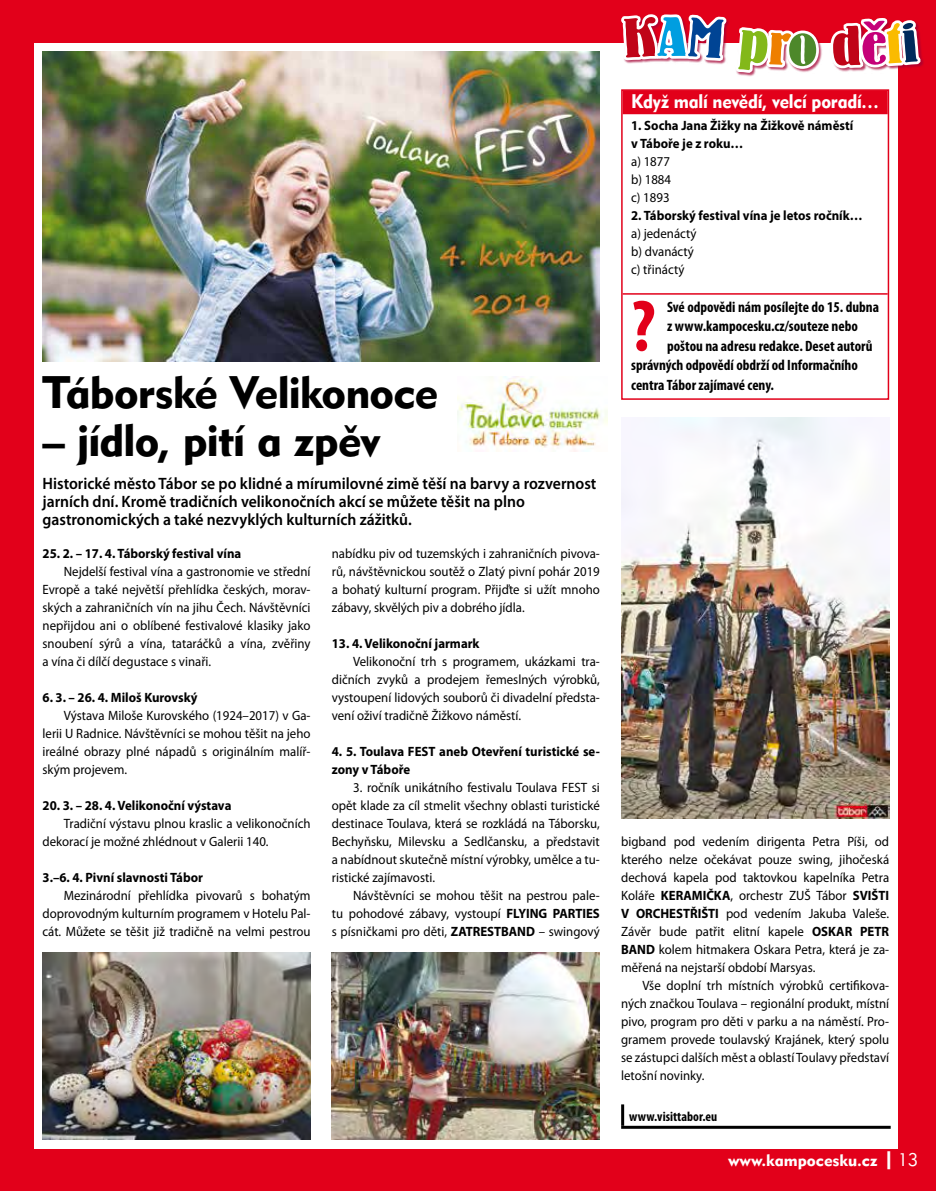
<style>
.page{position:relative;width:936px;height:1191px;background:#fff}
.page>*{position:absolute;margin:0;border:0;box-sizing:border-box;transform-origin:0 0}
.t1{font:700 condensed 72.9px "Myriad Pro";color:#e2001a}
.t2{font:54.75px "Bernhard Bold Condensed AT";color:#009ee0;scale:1.25 1}
.t3{font:45px "Geometric 415 AT Black A";letter-spacing:-.02em;color:#000}
.t4{font:19.5px "Geometric 415 AT Black A";letter-spacing:-.015em;color:#fff;scale:.92 1}
.t5{font:600 16.5px/18px "Myriad Pro";color:#000;scale:.95 1}
.t6{font:16.5px "Geometric 415 AT Black A";color:#fff}
.t7{font:700 condensed 15px "Myriad Pro";color:#000}
.t8{font:13.5px/18px "Myriad Pro";color:#000;text-align:justify;scale:.95 1}
.t9{font:700 13.5px/18px "Myriad Pro";color:#000;scale:.95 1}
.t10{font:700 condensed 13.5px "Myriad Pro";color:#000}
.s1{font-weight:700}
.s2{font-size:18px}
.s3{font-family:"Geometric 415 AT Lite A";font-size:18px}
</style>
<div class="page">
<div style="left:0;top:0;width:935px;height:1191px;background:#e2001a"></div>
<div style="left:34px;top:43px;width:863px;height:1105px;background:#fff"></div>
<hr style="left:621px;top:1104px;width:3px;height:21px;background:#000">
<hr style="left:621px;top:1125px;width:269px;height:3px;background:#000">
<div style="left:622px;top:90px;width:265px;height:24px;background:#e2001a"></div>
<hr style="left:622px;top:293px;width:265px;height:2px;background:#e2001a">
<div style="left:621px;top:89px;width:268px;height:311px;border:2px solid #e2001a"></div>
<img style="left:43px;top:51px;width:557px;height:311px">
<img style="left:621px;top:417px;width:268px;height:402px">
<img style="left:43px;top:952px;width:267px;height:188px">
<img style="left:332px;top:952px;width:268px;height:188px">
<img style="left:458px;top:376px;width:150px;height:75px">
<div style="left:621px;top:14px;width:303px;height:63px;background:#a40133;opacity:.75"></div>
<svg style="left:621px;top:14px;width:200px;height:237px"></svg>
<svg style="left:830px;top:14px;width:93px;height:191px"></svg>
<h3 class="t3" style="left:43px;top:364px;width:397px">Táborské Velikonoce</h3>
<h3 class="t3" style="left:43px;top:412px;width:339px">– jídlo, pití a zpěv</h3>
<p class="t5" style="left:43px;top:474px;width:584px">Historické město Tábor se po klidné a mírumilovné zimě těší na barvy a rozvernost jarních dní. Kromě tradičních velikonočních akcí se můžete těšit na plno gastronomických a také nezvyklých kulturních zážitků.</p>
<p class="t9" style="left:43px;top:544px;width:211px">25. 2. – 17. 4. Táborský festival vína</p>
<p class="t8" style="left:43px;top:562px;width:283px;text-indent:21px">Nejdelší festival vína a gastronomie ve střední Evropě a také největší přehlídka českých, morav&shy;ských a zahraničních vín na jihu Čech. Návštěvníci nepřijdou ani o oblíbené festivalové klasiky jako snoubení sýrů a vína, tataráčků a vína, zvěřiny a vína či dílčí degustace s vinaři.</p>
<p class="t9" style="left:43px;top:688px;width:164px">6. 3. – 26. 4. Miloš Kurovský</p>
<p class="t8" style="left:43px;top:706px;width:283px;text-indent:21px">Výstava Miloše Kurovského (1924–2017) v Ga&shy;lerii U Radnice. Návštěvníci se mohou těšit na jeho ireálné obrazy plné nápadů s originálním malíř&shy;ským projevem.</p>
<p class="t9" style="left:43px;top:796px;width:200px">20. 3. – 28. 4. Velikonoční výstava</p>
<p class="t8" style="left:43px;top:814px;width:283px;text-indent:21px">Tradiční výstavu plnou kraslic a velikonočních dekorací je možné zhlédnout v Galerii 140.</p>
<p class="t9" style="left:43px;top:868px;width:170px">3.–6. 4. Pivní slavnosti Tábor</p>
<p class="t8" style="left:43px;top:886px;width:283px;text-indent:21px">Mezinárodní přehlídka pivovarů s bohatým doprovodným kulturním programem v Hotelu Pal&shy;cát. Můžete se těšit již tradičně na velmi pestrou</p>
<p class="t8" style="left:332px;top:544px;width:283px">nabídku piv od tuzemských i zahraničních pivova&shy;rů, návštěvnickou soutěž o Zlatý pivní pohár 2019 a bohatý kulturní program. Přijďte si užít mnoho zábavy, skvělých piv a dobrého jídla.</p>
<p class="t9" style="left:332px;top:634px;width:157px">13. 4. Velikonoční jarmark</p>
<p class="t8" style="left:332px;top:652px;width:283px;text-indent:21px">Velikonoční trh s programem, ukázkami tra&shy;dičních zvyků a prodejem řemeslných výrobků, vystoupení lidových souborů či divadelní předsta&shy;vení oživí tradičně Žižkovo náměstí.</p>
<p class="t9" style="left:332px;top:742px;width:283px">4. 5. Toulava FEST aneb Otevření turistické se&shy;zony v Táboře</p>
<p class="t8" style="left:332px;top:778px;width:283px;text-indent:21px">3. ročník unikátního festivalu Toulava FEST si opět klade za cíl stmelit všechny oblasti turistické destinace Toulava, která se rozkládá na Táborsku, Bechyňsku, Milevsku a Sedlčansku, a představit a nabídnout skutečně místní výrobky, umělce a tu&shy;ristické zajímavosti.</p>
<p class="t8" style="left:332px;top:886px;width:283px;text-indent:21px">Návštěvníci se mohou těšit na pestrou pale&shy;tu pohodové zábavy, vystoupí <span class="s1">FLYING PARTIES </span>s písničkami pro děti, <span class="s1">ZATRESTBAND</span> – swingový</p>
<h2 class="t2" style="left:657px;top:3px;width:26px">A</h2>
<h3 class="t4" style="left:631px;top:89px;width:271px">Když malí nevědí, velcí poradí…</h3>
<p class="t9" style="left:631px;top:116px;width:235px">1. Socha Jana Žižky na Žižkově náměstí v Táboře je z roku…</p>
<p class="t8" style="left:631px;top:152px;width:44px">a) 1877 b) 1884 c) 1893</p>
<p class="t9" style="left:631px;top:206px;width:245px">2. Táborský festival vína je letos ročník…</p>
<p class="t8" style="left:631px;top:224px;width:70px;text-align:left">a) jedenáctý b) dvanáctý c) třináctý</p>
<h1 class="t1" style="left:631px;top:281px;width:26px">?</h1>
<p class="t7" style="left:667px;top:297px;width:213px">Své odpovědi nám posílejte do 15. dubna</p>
<p class="t7" style="left:667px;top:317px;width:192px">z www.kampocesku.cz/souteze nebo</p>
<p class="t7" style="left:667px;top:336px;width:207px">poštou na adresu redakce. Deset autorů</p>
<p class="t7" style="left:631px;top:356px;width:228px">správných odpovědí obdrží od Informačního</p>
<p class="t7" style="left:631px;top:375px;width:144px">centra Tábor zajímavé ceny.</p>
<p class="t8" style="left:621px;top:832px;width:284px">bigband pod vedením dirigenta Petra Píši, od kterého nelze očekávat pouze swing, jihočeská dechová kapela pod taktovkou kapelníka Petra Koláře <span class="s1">KERAMIČKA</span>, orchestr ZUŠ Tábor <span class="s1">SVIŠTI V ORCHESTŘIŠTI</span> pod vedením Jakuba Valeše.<br>Závěr bude patřit elitní kapele <span class="s1">OSKAR PETR BAND</span> kolem hitmakera Oskara Petra, která je za&shy;měřená na nejstarší období Marsyas.</p>
<p class="t8" style="left:621px;top:976px;width:284px;text-indent:21px">Vše doplní trh místních výrobků certifikova&shy;ných značkou Toulava – regionální produkt, místní pivo, program pro děti v parku a na náměstí. Pro&shy;gramem provede toulavský Krajánek, který spolu se zástupci dalších měst a oblastí Toulavy představí letošní novinky.</p>
<p class="t10" style="left:629px;top:1108px;width:90px">www.visittabor.eu</p>
<p class="t6" style="left:728px;top:1150px;width:192px">www.kampocesku.cz <span class="s2">|</span><span class="s3">13</span></p>
</div>
